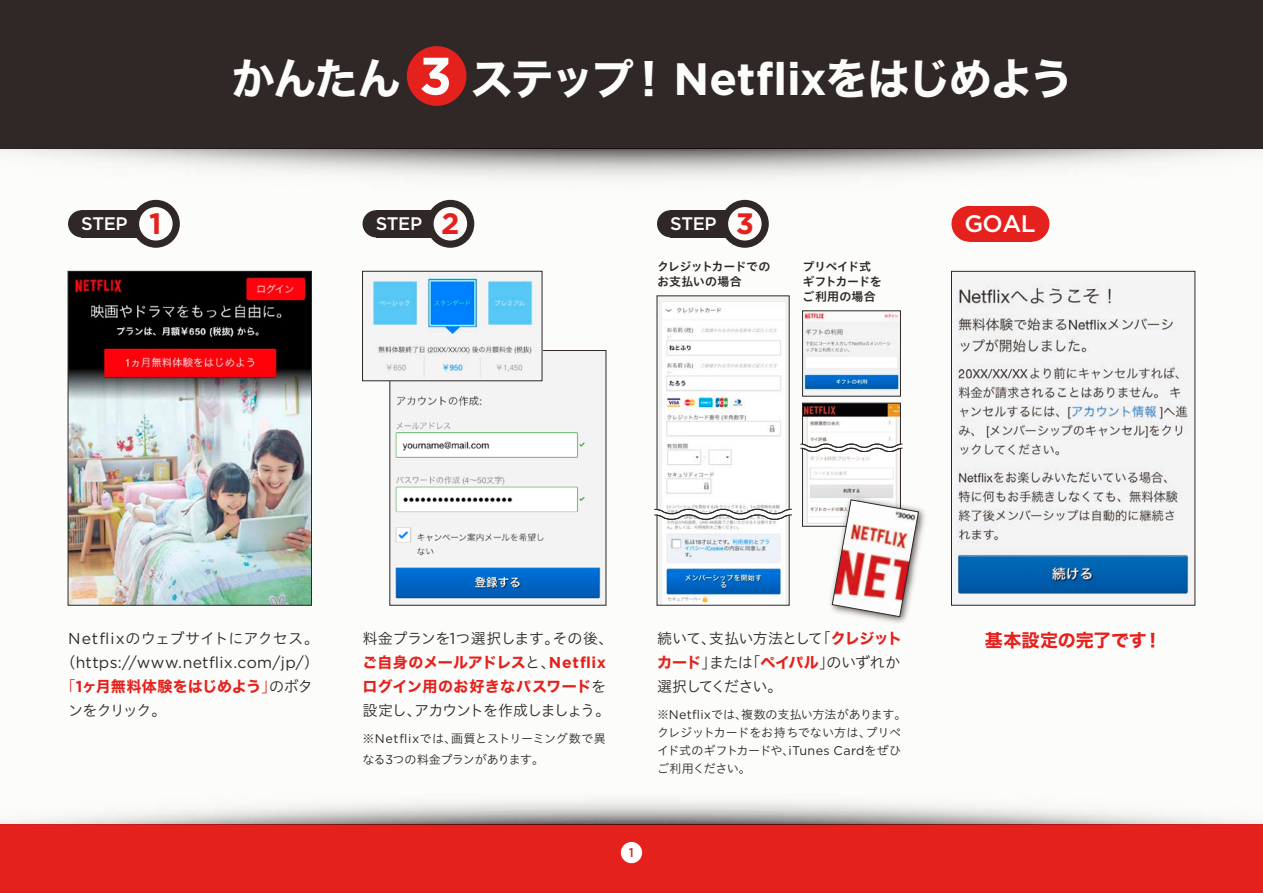
<style>
.page{position:relative;width:1263px;height:893px;background:#fcfdfa}
.page>*{position:absolute;margin:0;border:0;box-sizing:border-box;transform-origin:0 0}
.t1{font:43.2px "Hira Kaku Std W7";letter-spacing:-.05em;color:#fcfdfa}
.t2{font:500 24px "Gotham";color:#fff}
.t3{font:500 18.15px "Gotham";letter-spacing:-.025em;color:#fff}
.t4{font:18px "Hira Kaku Std W7";letter-spacing:-.005em;color:#e5211d}
.t5{font:15.75px "Gotham";letter-spacing:.02em;color:#2f2827}
.t6{font:15px/24px "Hira Kaku Std W7";letter-spacing:.005em;color:#e5211d}
.t7{font:15px/24px "Hiragino UD Sans Std W3";letter-spacing:-.05em;color:#2f2827}
.t8{font:15px "Hiragino UD Sans Std W3";letter-spacing:-.005em;color:#2f2827}
.t9{font:15px "Hiragino UD Sans Std W3";letter-spacing:-.02em;color:#2f2827}
.t10{font:15px "Hiragino UD Sans Std W3";letter-spacing:-.08em;color:#2f2827}
.t11{font:500 12.6px "Gotham";color:#e5211d}
.t12{font:12px/18px "Hiragino UD Sans Std W3";letter-spacing:-.01em;color:#2f2827}
.t13{font:12px/15px "Hiragino UD Sans Std W6";letter-spacing:-.01em;color:#2f2827}
.s1{font-family:"Gotham";font-weight:700;font-size:52.65px}
.s2{font-family:"Gotham";font-weight:700;font-size:45.3px}
.s3{font-weight:700;font-size:29.55px;color:#e5211d}
.s4{font-family:"Gotham";font-size:15.75px}
.s5{font-family:"Hiragino UD Sans Std W3";font-size:15px}
.s6{font-family:"Hiragino UD Sans Std W3"}
.s7{font-family:"Gotham";font-weight:700;font-size:15.75px}
.s8{font-family:"Hiragino UD Sans Std W3";color:#2f2827}
.s9{font-family:"Gotham";font-size:12.6px}
.s10{font-family:"Hira Kaku Std W7";color:#e5211d}
</style>
<div class="page">
<div style="left:0;top:825px;width:1263px;height:68px;background:#e5211d"></div>
<div style="left:0;top:0;width:1263px;height:149px;background:#2f2827"></div>
<img style="left:0;top:149px;width:1263px;height:29px">
<img style="left:0;top:802px;width:1263px;height:23px">
<div style="left:621px;top:842px;width:21px;height:21px;background:#fff;border-radius:50%"></div>
<div style="left:132px;top:200px;width:48px;height:48px;background:#2f2827;border-radius:50%"></div>
<div style="left:82px;top:210px;width:68px;height:27px;background:#2f2827"></div>
<div style="left:68px;top:210px;width:27px;height:27px;background:#2f2827;border-radius:50%"></div>
<div style="left:139px;top:207px;width:34px;height:34px;background:#fcfdfa;border-radius:50%"></div>
<div style="left:721px;top:200px;width:48px;height:48px;background:#2f2827;border-radius:50%"></div>
<div style="left:671px;top:210px;width:68px;height:27px;background:#2f2827"></div>
<div style="left:657px;top:210px;width:27px;height:27px;background:#2f2827;border-radius:50%"></div>
<div style="left:728px;top:207px;width:33px;height:34px;background:#fcfdfa;border-radius:50%"></div>
<div style="left:426px;top:200px;width:48px;height:48px;background:#2f2827;border-radius:50%"></div>
<div style="left:376px;top:210px;width:69px;height:27px;background:#2f2827"></div>
<div style="left:362px;top:210px;width:28px;height:27px;background:#2f2827;border-radius:50%"></div>
<div style="left:434px;top:207px;width:33px;height:34px;background:#fcfdfa;border-radius:50%"></div>
<img style="left:953px;top:284px;width:240px;height:317px">
<div style="left:407px;top:46px;width:59px;height:60px;background:#e5211d;border-radius:50%"></div>
<div style="left:969px;top:206px;width:62px;height:36px;background:#e5211d"></div>
<div style="left:951px;top:206px;width:36px;height:36px;background:#e5211d;border-radius:50%"></div>
<div style="left:1013px;top:206px;width:36px;height:36px;background:#e5211d;border-radius:50%"></div>
<img style="left:70px;top:273px;width:240px;height:330px">
<img style="left:804px;top:313px;width:95px;height:79px">
<img style="left:392px;top:352px;width:209px;height:247px">
<img style="left:368px;top:274px;width:172px;height:105px">
<div style="left:362px;top:271px;width:180px;height:110px;border:1px solid #2f2827"></div>
<div style="left:951px;top:271px;width:244px;height:334px;border:1px solid #2f2827"></div>
<div style="left:68px;top:271px;width:244px;height:334px;border:1px solid #2f2827"></div>
<svg style="left:654px;top:295px;width:138px;height:311px"></svg>
<div style="left:802px;top:311px;width:99px;height:85px;border:1px solid #2f2827"></div>
<img style="left:865px;top:508px;width:60px;height:115px">
<svg style="left:800px;top:403px;width:119px;height:214px"></svg>
<h1 class="t1" style="left:232px;top:45px;width:843px">かんたん <span class="s1">3</span> ステップ！<span class="s2">Netflix</span>をはじめよう</h1>
<h3 class="t3" style="left:81px;top:212px;width:82px">STEP <span class="s3">1</span></h3>
<h3 class="t3" style="left:376px;top:212px;width:85px">STEP <span class="s3">2</span></h3>
<h3 class="t3" style="left:670px;top:212px;width:85px">STEP <span class="s3">3</span></h3>
<p class="t13" style="left:657px;top:259px;width:115px">クレジットカードでのお支払いの場合</p>
<p class="t13" style="left:802px;top:259px;width:81px">プリペイド式ギフトカードをご利用の場合</p>
<h2 class="t2" style="left:964px;top:208px;width:73px">GOAL</h2>
<p class="t8" style="left:68px;top:627px;width:252px"><span class="s4">Netflix</span>のウェブサイトにアクセス。</p>
<h3 class="t5" style="left:61px;top:652px;width:260px"><span class="s5">（</span>https://www.netflix.com/jp/<span class="s5">）</span></h3>
<p class="t6" style="left:61px;top:675px;width:254px"><span class="s6">「</span><span class="s7">1</span>ヶ月無料体験をはじめよう<span class="s6">」</span><span class="s8">のボタ</span></p>
<p class="t7" style="left:68px;top:698px;width:100px">ンをクリック。</p>
<p class="t9" style="left:362px;top:627px;width:252px">料金プランを<span class="s4">1</span>つ選択します。その後、</p>
<p class="t6" style="left:362px;top:651px;width:245px">ご自身のメールアドレス<span class="s8">と、</span><span class="s7">Netflix</span>ログイン用のお好きなパスワード<span class="s8">を</span></p>
<p class="t10" style="left:362px;top:699px;width:249px">設定し、アカウントを作成しましょう。</p>
<p class="t12" style="left:362px;top:728px;width:245px;line-height:21px">※<span class="s9">Netflix</span>では、画質とストリーミング数で異なる<span class="s9">3</span>つの料金プランがあります。</p>
<p class="t7" style="left:657px;top:626px;width:247px">続いて、支払い方法として「<span class="s10">クレジットカード</span>」または「<span class="s10">ペイパル</span>」のいずれか選択してください。</p>
<p class="t12" style="left:657px;top:705px;width:251px">※<span class="s9">Netflix</span>では、複数の支払い方法があります。クレジットカードをお持ちでない方は、プリペイド式のギフトカードや、<span class="s9">iTunes Card</span>をぜひご利用ください。</p>
<p class="t11" style="left:629px;top:844px;width:6px">1</p>
<h3 class="t4" style="left:985px;top:626px;width:178px">基本設定の完了です！</h3>
</div>
